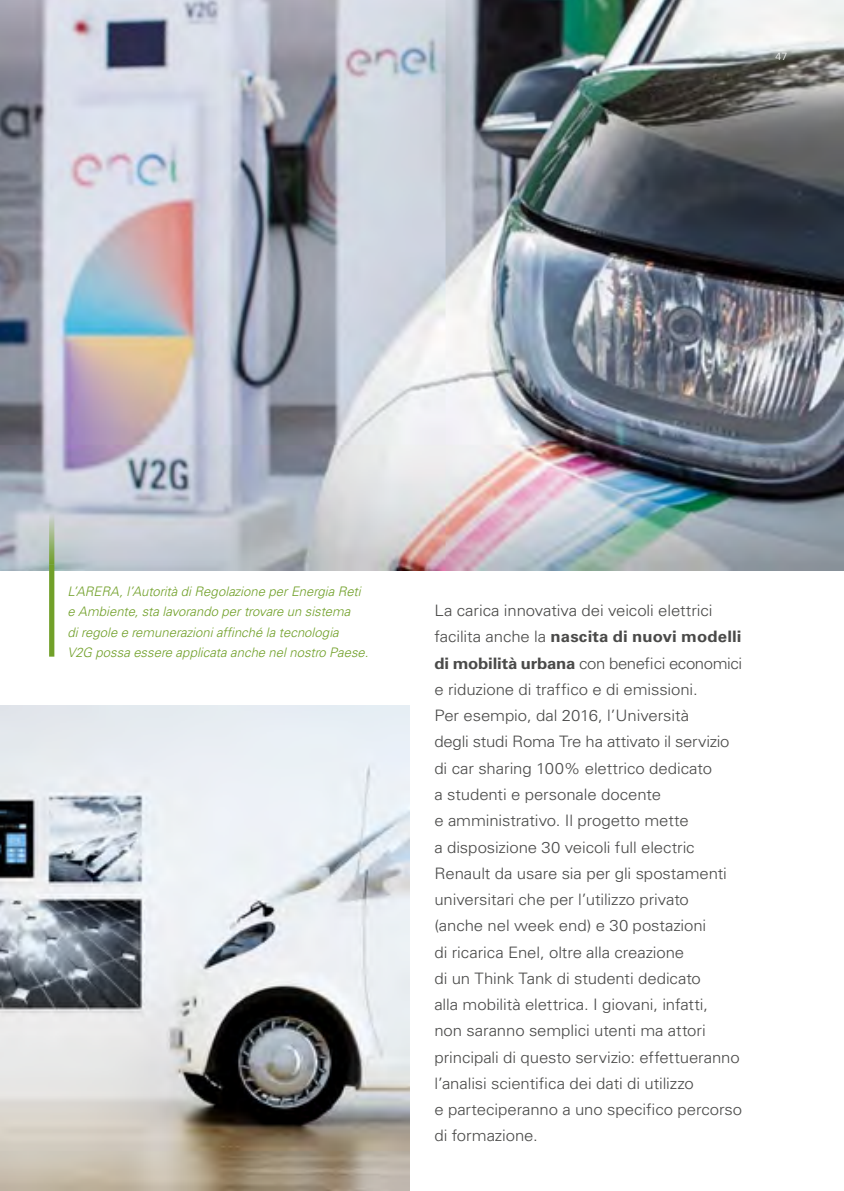
<style>
.page{position:relative;width:844px;height:1191px;background:#fff}
.page>*{position:absolute;margin:0;border:0;box-sizing:border-box;transform-origin:0 0}
.t1{font:300 15.75px/26.2px "Univers LT Std";letter-spacing:-.005em;color:#4a4a49;scale:1.06 1}
.t2{font:italic 300 13.12px/20.1px "Univers LT Std";color:#71a029}
.t3{font:300 10.5px "Univers LT Std";color:#fff}
.s1{font-weight:700}
</style>
<div class="page">
<img style="left:0;top:0;width:843px;height:570px">
<div style="left:49px;top:564px;width:5px;height:92px;background:#71a029"></div>
<svg style="left:49px;top:513px;width:5px;height:51px"></svg>
<img style="left:0;top:705px;width:409px;height:486px">
<p class="t3" style="left:775px;top:49px;width:13px">47</p>
<p class="t2" style="left:68px;top:581px;width:302px">L’ARERA, l’Autorità di Regolazione per Energia Reti e Ambiente, sta lavorando per trovare un sistema<br>di regole e remunerazioni affinché la tecnologia<br>V2G possa essere applicata anche nel nostro Paese.</p>
<p class="t1" style="left:434px;top:597px;width:292px">La carica innovativa dei veicoli elettrici facilita anche la <span class="s1">nascita di nuovi modelli di mobilità urbana</span> con benefici economici e riduzione di traffico e di emissioni.<br>Per esempio, dal 2016, l’Università<br>degli studi Roma Tre ha attivato il servizio di car sharing 100% elettrico dedicato<br>a studenti e personale docente<br>e amministrativo. Il progetto mette<br>a disposizione 30 veicoli full electric Renault da usare sia per gli spostamenti universitari che per l’utilizzo privato<br>(anche nel week end) e 30 postazioni<br>di ricarica Enel, oltre alla creazione<br>di un Think Tank di studenti dedicato<br>alla mobilità elettrica. I giovani, infatti,<br>non saranno semplici utenti ma attori principali di questo servizio: effettueranno l’analisi scientifica dei dati di utilizzo<br>e parteciperanno a uno specifico percorso di formazione.</p>
</div>
